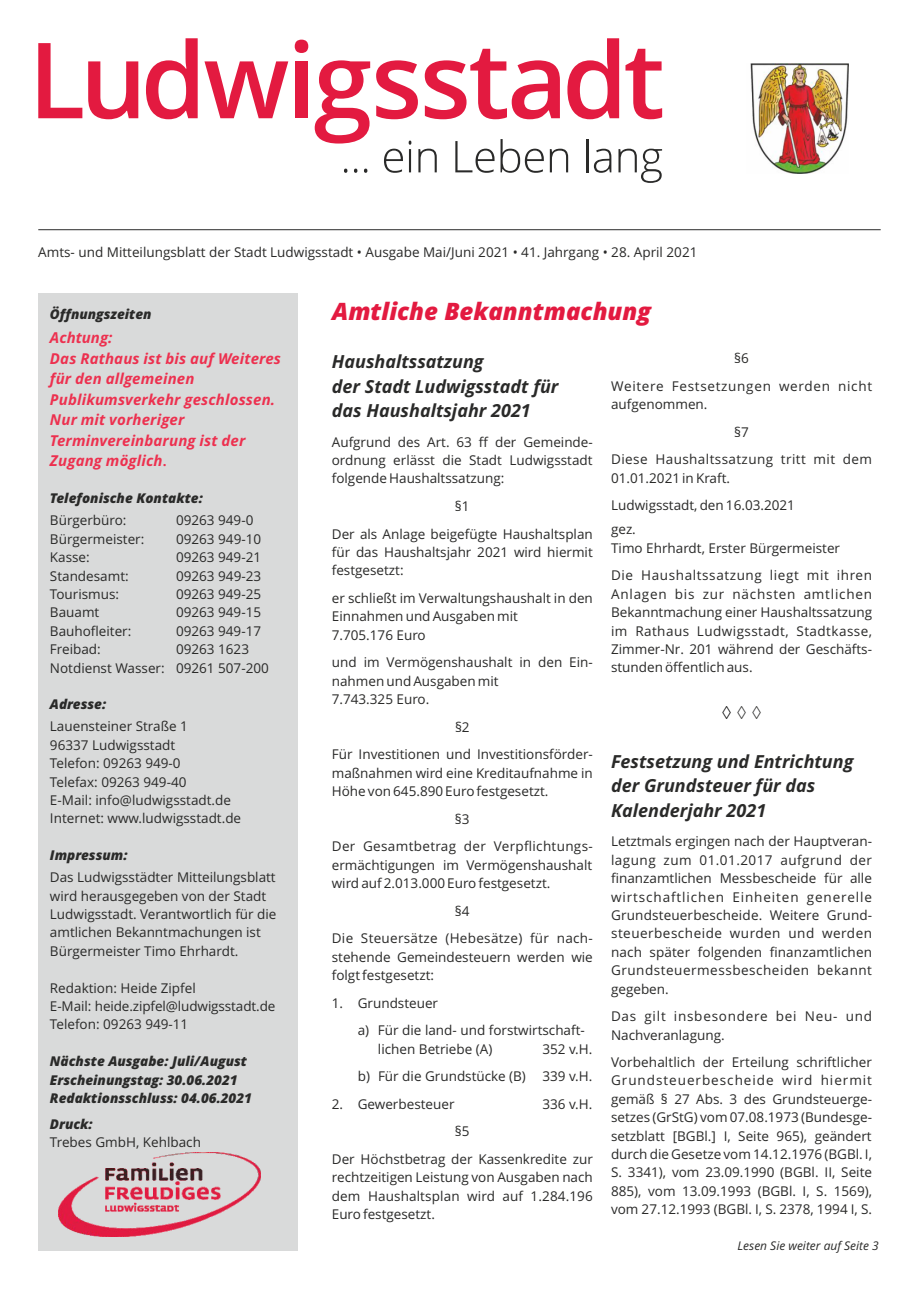
<style>
.page{position:relative;width:919px;height:1289px;background:#fff}
.page>*{position:absolute;margin:0;border:0;box-sizing:border-box;transform-origin:0 0}
.t1{font:italic 800 24px "Open Sans";color:#e31a40}
.t2{font:italic 700 18px/24.5px "Open Sans";color:#2a2a29}
.t3{font:italic 300 18px "Open Sans";color:#2a2a29}
.t4{font:italic 700 15px/20.4px "Open Sans";letter-spacing:.01em;color:#ed304f}
.t5{font:13.5px/18.5px "Open Sans";color:#2a2a29;text-align:justify}
.t6{font:italic 800 13.5px/18.5px "Open Sans";color:#2a2a29}
.t7{font:13.5px/18.5px "Open Sans";letter-spacing:.055em;color:#2a2a29}
.t8{font:13.5px/18.5px "Open Sans";letter-spacing:.05em;color:#2a2a29}
.t9{font:13.5px/27.6px "Open Sans";letter-spacing:.03em;color:#2a2a29;text-align:center}
.t10{font:italic 12px "Open Sans";color:#2a2a29}
.s1{font-style:normal;font-size:13.5px}
.s2{color:#000}
</style>
<div class="page">
<svg style="left:38px;top:43px;width:44px;height:75px"></svg>
<svg style="left:88px;top:61px;width:50px;height:58px"></svg>
<svg style="left:146px;top:38px;width:52px;height:81px"></svg>
<svg style="left:204px;top:61px;width:84px;height:57px"></svg>
<div style="left:295px;top:61px;width:12px;height:57px;background:#e31a40"></div>
<svg style="left:295px;top:40px;width:13px;height:13px"></svg>
<svg style="left:315px;top:60px;width:55px;height:83px"></svg>
<svg style="left:376px;top:60px;width:42px;height:59px"></svg>
<svg style="left:424px;top:49px;width:136px;height:70px"></svg>
<svg style="left:567px;top:38px;width:52px;height:81px"></svg>
<svg style="left:625px;top:49px;width:37px;height:70px"></svg>
<svg style="left:344px;top:169px;width:3px;height:4px"></svg>
<svg style="left:354px;top:169px;width:3px;height:4px"></svg>
<svg style="left:364px;top:169px;width:3px;height:4px"></svg>
<svg style="left:384px;top:141px;width:27px;height:32px"></svg>
<svg style="left:418px;top:149px;width:18px;height:23px"></svg>
<svg style="left:455px;top:141px;width:39px;height:32px"></svg>
<svg style="left:500px;top:139px;width:68px;height:34px"></svg>
<hr style="left:586px;top:139px;width:2px;height:33px;background:#2a2a29">
<svg style="left:594px;top:149px;width:17px;height:24px"></svg>
<svg style="left:618px;top:149px;width:44px;height:34px"></svg>
<hr style="left:38px;top:229px;width:842px;height:1px;background:#2a2a29">
<img style="left:750px;top:64px;width:98px;height:109px">
<div style="left:38px;top:293px;width:260px;height:957px;background:#d9dada"></div>
<img style="left:58px;top:1152px;width:202px;height:84px">
<p class="t5" style="left:38px;top:244px;width:660px">Amts- und Mitteilungsblatt der Stadt Ludwigsstadt • Ausgabe Mai/Juni 2021 • 41. Jahrgang • 28. April 2021</p>
<p class="t6" style="left:50px;top:307px;width:103px">Öffnungszeiten</p>
<p class="t4" style="left:50px;top:329px;width:232px">Achtung:<br>Das Rathaus ist bis auf Weiteres für den allgemeinen<br>Publikumsverkehr geschlossen.<br>Nur mit vorheriger<br>Terminvereinbarung ist der<br>Zugang möglich<span class="s1">.</span></p>
<p class="t6" style="left:50px;top:490px;width:154px">Telefonische Kontakte:</p>
<p class="t5" style="left:50px;top:531px;width:96px">Bürgermeister:</p>
<p class="t5" style="left:176px;top:531px;width:87px">09263 949-10</p>
<p class="t5" style="left:50px;top:567px;width:80px">Standesamt:</p>
<p class="t5" style="left:176px;top:567px;width:87px">09263 949-23</p>
<p class="t5" style="left:50px;top:512px;width:78px">Bürgerbüro:</p>
<p class="t5" style="left:176px;top:512px;width:79px">09263 949-0</p>
<p class="t5" style="left:50px;top:549px;width:41px">Kasse:</p>
<p class="t5" style="left:176px;top:549px;width:87px">09263 949-21</p>
<p class="t5" style="left:50px;top:586px;width:71px">Tourismus:</p>
<p class="t5" style="left:176px;top:586px;width:87px">09263 949-25</p>
<p class="t5" style="left:50px;top:604px;width:51px">Bauamt</p>
<p class="t5" style="left:176px;top:604px;width:87px">09263 949-15</p>
<p class="t5" style="left:50px;top:623px;width:83px">Bauhofleiter:</p>
<p class="t5" style="left:176px;top:623px;width:87px">09263 949-17</p>
<p class="t5" style="left:50px;top:641px;width:52px">Freibad:</p>
<p class="t5" style="left:50px;top:641px;width:220px;text-indent:126px">09263 1623<br>Notdienst Wasser: 09261 507-200</p>
<p class="t6" style="left:50px;top:696px;width:58px">Adresse:</p>
<p class="t5" style="left:50px;top:718px;width:139px">Lauensteiner Straße 1</p>
<p class="t5" style="left:50px;top:755px;width:132px">Telefon: 09263 949-0</p>
<p class="t5" style="left:50px;top:792px;width:193px">E-Mail: info@ludwigsstadt.de<br>Internet: www.ludwigsstadt.de</p>
<p class="t5" style="left:50px;top:737px;width:127px">96337 Ludwigsstadt</p>
<p class="t5" style="left:50px;top:773px;width:138px">Telefax: 09263 949-40</p>
<p class="t6" style="left:50px;top:847px;width:79px">Impressum:</p>
<p class="t5" style="left:50px;top:869px;width:228px;text-align:left">Das Ludwigsstädter Mitteilungsblatt wird herausgegeben von der Stadt Ludwigsstadt. Verantwortlich für die amtlichen Bekanntmachungen ist Bürgermeister Timo Ehrhardt.</p>
<p class="t5" style="left:50px;top:979px;width:227px">Redaktion: Heide Zipfel<br>E-Mail: heide.zipfel@ludwigsstadt.de</p>
<p class="t5" style="left:50px;top:1016px;width:140px">Telefon: 09263 949-11</p>
<p class="t6" style="left:50px;top:1053px;width:198px">Nächste Ausgabe: Juli/August<br>Erscheinungstag: 30.06.2021</p>
<p class="t6" style="left:50px;top:1090px;width:204px">Redaktionsschluss: 04.06.2021</p>
<p class="t5" style="left:50px;top:1134px;width:152px">Trebes GmbH, Kehlbach</p>
<p class="t6" style="left:50px;top:1115px;width:44px">Druck:</p>
<h1 class="t1" style="left:332px;top:302px;width:320px">Amtliche Bekanntmachung</h1>
<h2 class="t2" style="left:332px;top:351px;width:228px">Haushaltssatzung<br>der Stadt Ludwigsstadt für das Haushaltsjahr 2021</h2>
<p class="t5" style="left:332px;top:434px;width:262px">Aufgrund des Art. 63 ff der Gemeinde&shy;ordnung erlässt die Stadt Ludwigsstadt folgende Haushaltssatzung:</p>
<p class="t5" style="left:455px;top:498px;width:16px">§1</p>
<p class="t5" style="left:332px;top:526px;width:262px">Der als Anlage beigefügte Haushaltsplan für das Haushaltsjahr 2021 wird hiermit festgesetzt:</p>
<p class="t5" style="left:332px;top:590px;width:262px">er schließt im Verwaltungshaushalt in den<br>Einnahmen und Ausgaben mit</p>
<p class="t5" style="left:332px;top:627px;width:95px">7.705.176 Euro</p>
<p class="t5" style="left:332px;top:654px;width:262px">und im Vermögenshaushalt in den Ein&shy;nahmen und Ausgaben mit</p>
<p class="t5" style="left:332px;top:691px;width:99px">7.743.325 Euro.</p>
<p class="t5" style="left:455px;top:719px;width:16px">§2</p>
<p class="t5" style="left:332px;top:746px;width:262px">Für Investitionen und Investitionsförder&shy;maßnahmen wird eine Kreditaufnahme in Höhe von 645.890 Euro festgesetzt.</p>
<p class="t5" style="left:455px;top:811px;width:16px">§3</p>
<p class="t5" style="left:332px;top:838px;width:262px">Der Gesamtbetrag der Verpflichtungs&shy;ermächtigungen im Vermögenshaushalt wird auf 2.013.000 Euro festgesetzt.</p>
<p class="t5" style="left:455px;top:903px;width:16px">§4</p>
<p class="t5" style="left:332px;top:930px;width:262px">Die Steuersätze (Hebesätze) für nach&shy;stehende Gemeindesteuern werden wie folgt festgesetzt:</p>
<p class="t5" style="left:332px;top:994px;width:108px">1. Grundsteuer</p>
<p class="t5" style="left:378px;top:1022px;width:208px;text-indent:-20px">a) Für die land- und forstwirtschaft&shy;lichen Betriebe (A)</p>
<p class="t5" style="left:542px;top:1040px;width:52px">352 v.H.</p>
<p class="t5" style="left:358px;top:1068px;width:236px">b) Für die Grundstücke (B) 339 v.H.</p>
<p class="t5" style="left:332px;top:1096px;width:124px">2. Gewerbesteuer</p>
<p class="t5" style="left:542px;top:1096px;width:52px">336 v.H.</p>
<p class="t5" style="left:455px;top:1123px;width:16px">§5</p>
<p class="t5" style="left:332px;top:1151px;width:262px">Der Höchstbetrag der Kassenkredite zur rechtzeitigen Leistung von Ausgaben nach dem Haushaltsplan wird auf 1.284.196<br>Euro festgesetzt.</p>
<p class="t5" style="left:734px;top:350px;width:16px">§6</p>
<p class="t8" style="left:611px;top:378px;width:262px">Weitere Festsetzungen werden nicht aufgenommen.</p>
<p class="t9" style="left:611px;top:419px;width:262px">§7<br>Diese Haushaltssatzung tritt mit dem</p>
<p class="t5" style="left:611px;top:470px;width:120px">01.01.2021 in Kraft.</p>
<p class="t5" style="left:611px;top:497px;width:185px">Ludwigsstadt, den 16.03.2021</p>
<p class="t5" style="left:611px;top:521px;width:230px">gez.<br>Timo Ehrhardt, Erster Bürgermeister</p>
<p class="t5" style="left:611px;top:567px;width:262px">Die Haushaltssatzung liegt mit ihren Anlagen bis zur nächsten amtlichen Bekanntmachung einer Haushaltssatzung im Rathaus Ludwigsstadt, Stadtkasse, Zimmer-Nr. 201 während der Geschäfts&shy;stunden öffentlich aus.</p>
<h2 class="t3" style="left:721px;top:705px;width:42px"><span class="s2">◊</span> ◊ ◊</h2>
<h2 class="t2" style="left:611px;top:750px;width:244px">Festsetzung und Entrichtung der Grundsteuer für das<br>Kalenderjahr 2021</h2>
<p class="t5" style="left:611px;top:833px;width:262px">Letztmals ergingen nach der Hauptveran&shy;lagung zum 01.01.2017 aufgrund der finanzamtlichen Messbescheide für alle wirtschaftlichen Einheiten generelle Grundsteuerbescheide. Weitere Grund&shy;steuerbescheide wurden und werden nach später folgenden finanzamtlichen Grundsteuermessbescheiden bekannt gegeben.</p>
<p class="t7" style="left:611px;top:1008px;width:262px">Das gilt insbesondere bei Neu- und<br>Nachveranlagung.</p>
<p class="t5" style="left:611px;top:1054px;width:262px">Vorbehaltlich der Erteilung schriftlicher Grundsteuerbescheide wird hiermit gemäß § 27 Abs. 3 des Grundsteuerge&shy;setzes (GrStG) vom 07.08.1973 (Bundesge&shy;setzblatt [BGBl.] I, Seite 965), geändert durch die Gesetze vom 14.12.1976 (BGBl. I, S. 3341), vom 23.09.1990 (BGBl. II, Seite 885), vom 13.09.1993 (BGBl. I, S. 1569), vom 27.12.1993 (BGBl. I, S. 2378, 1994 I, S.</p>
<p class="t10" style="left:737px;top:1240px;width:143px">Lesen Sie weiter auf Seite 3</p>
</div>
